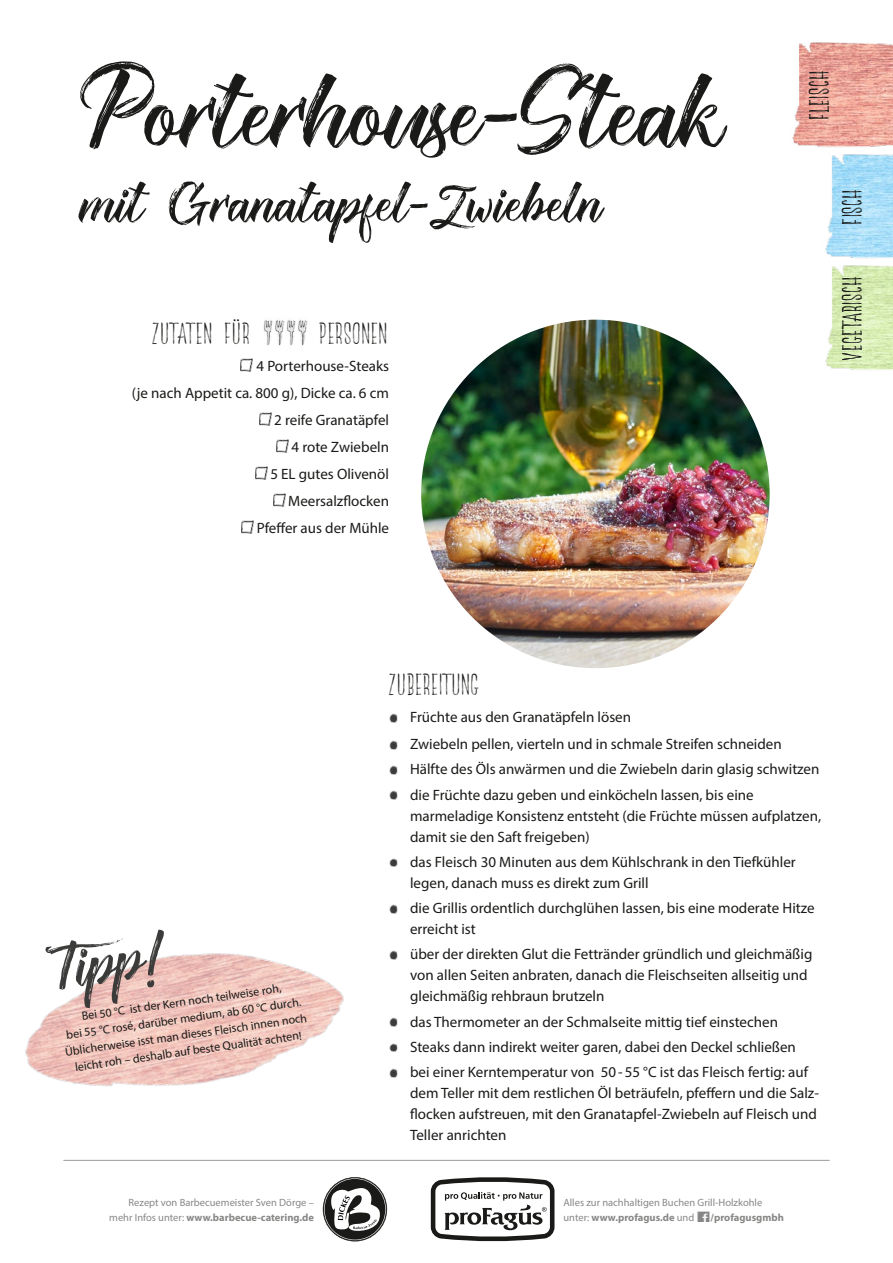
<style>
.page{position:relative;width:893px;height:1263px;background:#fff}
.page>*{position:absolute;margin:0;border:0;box-sizing:border-box;transform-origin:0 0}
.t1{font:109.5px "The Redlight Free";letter-spacing:-.01em;color:#1a1a18}
.t2{font:67.05px "The Redlight Free";color:#3b3b3a}
.t3{font:60px "The Redlight Free";color:#1a1a18}
.t4{font:33px "The Redlight Line Free";color:#1a1a18}
.t5{font:33px "The Redlight Line Free";letter-spacing:-.025em;color:#1a1a18}
.t6{font:30px "The Redlight Line Free";color:#1a1a18}
.t7{font:15px/27px "Myriad Pro";color:#1a1a18}
.t8{font:12px/16.5px "Myriad Pro";color:#1a1a18;text-align:center}
.t9{font:10.5px/15px "Myriad Pro";color:#878786}
.t10{font:700 10.5px "Myriad Pro";color:#878786}
.s1{font-weight:700}
</style>
<div class="page">
<img style="left:825px;top:154px;width:68px;height:105px">
<img style="left:825px;top:265px;width:68px;height:105px">
<img style="left:792px;top:42px;width:101px;height:105px">
<svg style="left:389px;top:713px;width:9px;height:9px"></svg>
<svg style="left:389px;top:740px;width:9px;height:9px"></svg>
<svg style="left:389px;top:766px;width:9px;height:8px"></svg>
<svg style="left:389px;top:791px;width:9px;height:8px"></svg>
<svg style="left:389px;top:858px;width:9px;height:9px"></svg>
<svg style="left:391px;top:904px;width:7px;height:9px"></svg>
<svg style="left:391px;top:951px;width:7px;height:8px"></svg>
<svg style="left:391px;top:1018px;width:7px;height:8px"></svg>
<svg style="left:391px;top:1043px;width:7px;height:9px"></svg>
<svg style="left:391px;top:1068px;width:7px;height:9px"></svg>
<svg style="left:241px;top:359px;width:12px;height:12px"></svg>
<svg style="left:259px;top:413px;width:12px;height:12px"></svg>
<svg style="left:277px;top:440px;width:12px;height:12px"></svg>
<svg style="left:255px;top:467px;width:12px;height:12px"></svg>
<svg style="left:273px;top:494px;width:12px;height:12px"></svg>
<svg style="left:242px;top:521px;width:12px;height:12px"></svg>
<img style="left:25px;top:864px;width:366px;height:296px">
<img style="left:263px;top:320px;width:8px;height:26px">
<img style="left:271px;top:320px;width:12px;height:26px">
<img style="left:283px;top:320px;width:11px;height:26px">
<img style="left:294px;top:320px;width:14px;height:26px">
<img style="left:421px;top:320px;width:349px;height:348px;border-radius:174px">
<hr style="left:63px;top:1160px;width:767px;height:1px;background:#9c9d9d">
<img style="left:697px;top:1211px;width:13px;height:11px">
<svg style="left:431px;top:1177px;width:123px;height:64px"></svg>
<svg style="left:323px;top:1177px;width:64px;height:64px"></svg>
<h1 class="t1" style="left:81px;top:41px;width:645px">Porterhouse-Steak</h1>
<h3 class="t3" style="left:81px;top:164px;width:524px">mit Granatapfel-Zwiebeln</h3>
<h3 class="t5" style="left:152px;top:318px;width:101px">ZUTATEN FÜR</h3>
<h3 class="t4" style="left:320px;top:318px;width:71px">PERSONEN</h3>
<p class="t7" style="left:132px;top:353px;width:259px;text-align:right">4 Porterhouse-Steaks<br>(je nach Appetit ca. 800 g), Dicke ca. 6 cm<br>2 reife Granatäpfel<br>4 rote Zwiebeln<br>5 EL gutes Olivenöl<br>Meersalzflocken<br>Pfeffer aus der Mühle</p>
<h3 class="t6" style="left:805px;top:119px;width:52px;rotate:-90deg">FLEISCH</h3>
<h3 class="t6" style="left:838px;top:224px;width:38px;rotate:-90deg">FISCH</h3>
<h3 class="t6" style="left:838px;top:360px;width:86px;rotate:-90deg">VEGETARISCH</h3>
<h2 class="t2" style="left:46px;top:926px;width:118px;rotate:-9deg">Tipp!</h2>
<p class="t8" style="left:59px;top:1011px;width:246px;rotate:-8deg">Bei 50 °C ist der Kern noch teilweise roh,<br>bei 55 °C rosé, darüber medium, ab 60 °C durch.<br>Üblicherweise isst man dieses Fleisch innen noch leicht roh – deshalb auf beste Qualität achten!</p>
<p class="t9" style="left:109px;top:1194px;width:206px;text-align:right">Rezept von Barbecuemeister Sven Dörge – mehr Infos unter: <span class="s1">www.barbecue-catering.de</span></p>
<h3 class="t4" style="left:389px;top:669px;width:94px">ZUBEREITUNG</h3>
<p class="t7" style="left:410px;top:703px;width:373px">Früchte aus den Granatäpfeln lösen<br>Zwiebeln pellen, vierteln und in schmale Streifen schneiden</p>
<p class="t7" style="left:410px;top:756px;width:411px;line-height:25.2px">Hälfte des Öls anwärmen und die Zwiebeln darin glasig schwitzen die Früchte dazu geben und einköcheln lassen, bis eine</p>
<p class="t7" style="left:410px;top:805px;width:413px;line-height:21px">marmeladige Konsistenz entsteht (die Früchte müssen aufplatzen, damit sie den Saft freigeben)</p>
<p class="t7" style="left:410px;top:851px;width:387px;line-height:21px">das Fleisch 30 Minuten aus dem Kühlschrank in den Tiefkühler legen, danach muss es direkt zum Grill</p>
<p class="t7" style="left:410px;top:897px;width:406px;line-height:21px">die Grillis ordentlich durchglühen lassen, bis eine moderate Hitze erreicht ist</p>
<p class="t7" style="left:410px;top:943px;width:404px;line-height:21px">über der direkten Glut die Fettränder gründlich und gleichmäßig von allen Seiten anbraten, danach die Fleischseiten allseitig und gleichmäßig rehbraun brutzeln</p>
<p class="t7" style="left:410px;top:1009px;width:399px;line-height:25.2px">das Thermometer an der Schmalseite mittig tief einstechen<br>Steaks dann indirekt weiter garen, dabei den Deckel schließen bei einer Kerntemperatur von 50-55 °C ist das Fleisch fertig: auf</p>
<p class="t7" style="left:410px;top:1082px;width:410px;line-height:21px">dem Teller mit dem restlichen Öl beträufeln, pfeffern und die Salz&shy;flocken aufstreuen, mit den Granatapfel-Zwiebeln auf Fleisch und<br>Teller anrichten</p>
<p class="t9" style="left:563px;top:1194px;width:200px">Alles zur nachhaltigen Buchen Grill-Holzkohle unter: <span class="s1">www.profagus.de</span> und</p>
<p class="t10" style="left:711px;top:1210px;width:75px">/profagusgmbh</p>
</div>
